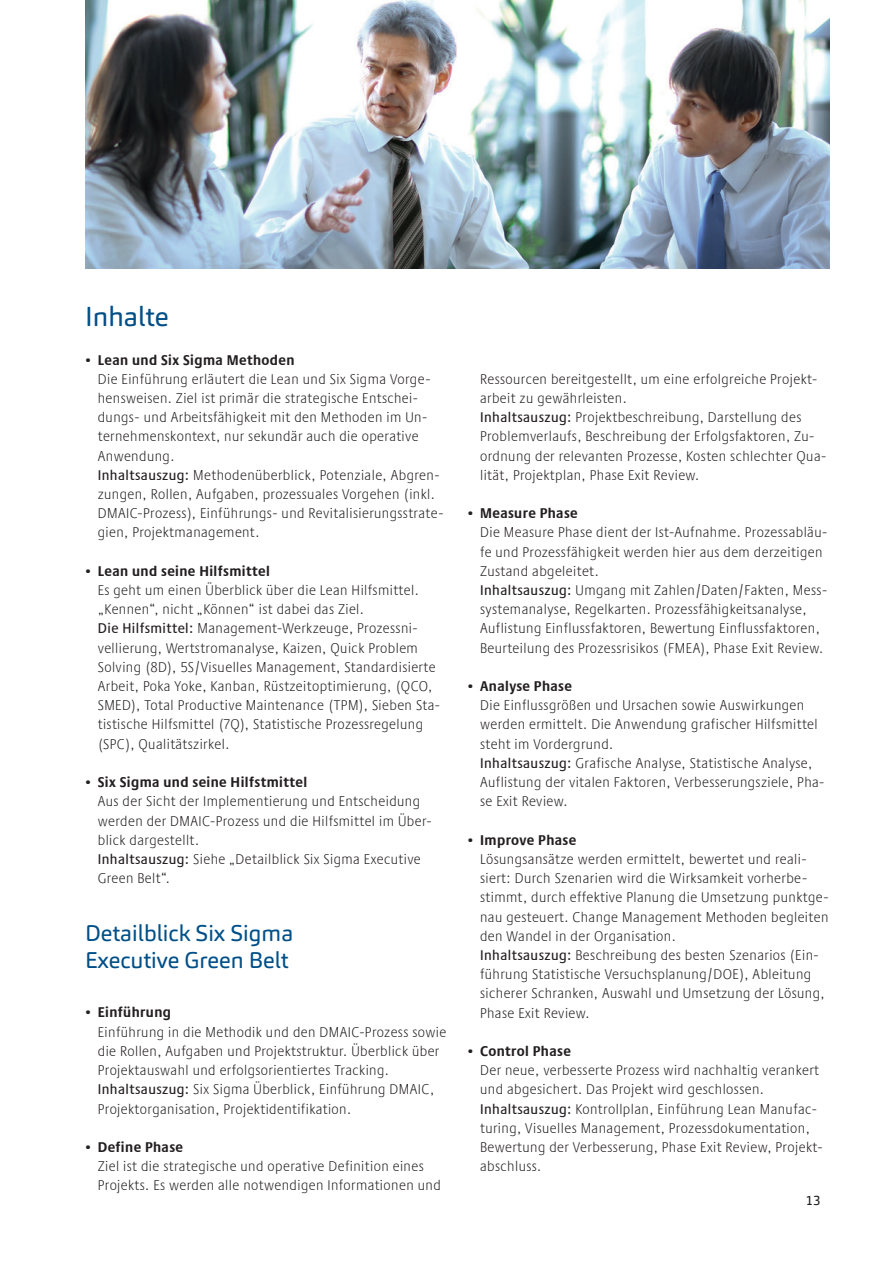
<style>
.page{position:relative;width:893px;height:1263px;background:#fff}
.page>*{position:absolute;margin:0;border:0;box-sizing:border-box;transform-origin:0 0}
.t1{font:27px "Carnas";color:#014f87}
.t2{font:22.5px/27px "Carnas";color:#014f87}
.t3{font:300 condensed 14.55px/19.2px "Praxis Next";letter-spacing:.03em;color:#231f20}
.t4{font:700 condensed 14.55px "Praxis Next";letter-spacing:.03em;color:#231f20}
.t5{font:13.5px "Carnas";color:#231f20}
.s1{font-weight:500}
</style>
<div class="page">
<img style="left:85px;top:0;width:745px;height:269px">
<h1 class="t1" style="left:85px;top:300px;width:85px">Inhalte</h1>
<p class="t4" style="left:85px;top:348px;width:211px">• Lean und Six Sigma Methoden</p>
<p class="t3" style="left:98px;top:369px;width:347px">Die Einführung erläutert die Lean und Six Sigma Vorge&shy;hensweisen. Ziel ist primär die strategische Entschei&shy;dungs- und Arbeitsfähigkeit mit den Methoden im Un&shy;ternehmenskontext, nur sekundär auch die operative Anwendung.<br><span class="s1">Inhaltsauszug:</span> Methodenüberblick, Potenziale, Abgren&shy;zungen, Rollen, Aufgaben, prozessuales Vorgehen (inkl.<br>DMAIC-Prozess), Einführungs- und Revitalisierungsstrate&shy;gien, Projektmanagement.</p>
<p class="t4" style="left:85px;top:559px;width:186px">• Lean und seine Hilfsmittel</p>
<p class="t3" style="left:98px;top:580px;width:344px">Es geht um einen Überblick über die Lean Hilfsmittel. „Kennen“, nicht „Können“ ist dabei das Ziel.<br><span class="s1">Die Hilfsmittel:</span> Management-Werkzeuge, Prozessni&shy;vellierung, Wertstromanalyse, Kaizen, Quick Problem Solving (8D), 5S/Visuelles Management, Standardisierte Arbeit, Poka Yoke, Kanban, Rüstzeitoptimierung, (QCO, SMED), Total Productive Maintenance (TPM), Sieben Sta&shy;tistische Hilfsmittel (7Q), Statistische Prozessregelung (SPC), Qualitätszirkel.</p>
<p class="t4" style="left:85px;top:771px;width:224px">• Six Sigma und seine Hilfstmittel</p>
<p class="t3" style="left:98px;top:791px;width:335px">Aus der Sicht der Implementierung und Entscheidung werden der DMAIC-Prozess und die Hilfsmittel im Über&shy;blick dargestellt.<br><span class="s1">Inhaltsauszug:</span> Siehe „Detailblick Six Sigma Executive Green Belt“.</p>
<h2 class="t2" style="left:85px;top:919px;width:210px">Detailblick Six Sigma<br>Executive Green Belt</h2>
<p class="t4" style="left:85px;top:1001px;width:87px">• Einführung</p>
<p class="t3" style="left:98px;top:1022px;width:350px">Einführung in die Methodik und den DMAIC-Prozess sowie die Rollen, Aufgaben und Projektstruktur. Überblick über Projektauswahl und erfolgsorientiertes Tracking.<br><span class="s1">Inhaltsauszug:</span> Six Sigma Überblick, Einführung DMAIC, Projektorganisation, Projektidentifikation.</p>
<p class="t4" style="left:85px;top:1135px;width:99px">• Define Phase</p>
<p class="t3" style="left:98px;top:1156px;width:344px">Ziel ist die strategische und operative Definition eines<br>Projekts. Es werden alle notwendigen Informationen und</p>
<p class="t3" style="left:480px;top:369px;width:348px">Ressourcen bereitgestellt, um eine erfolgreiche Projekt&shy;arbeit zu gewährleisten.<br><span class="s1">Inhaltsauszug:</span> Projektbeschreibung, Darstellung des Problemverlaufs, Beschreibung der Erfolgsfaktoren, Zu&shy;ordnung der relevanten Prozesse, Kosten schlechter Qua&shy;lität, Projektplan, Phase Exit Review.</p>
<p class="t4" style="left:467px;top:502px;width:112px">• Measure Phase</p>
<p class="t3" style="left:480px;top:523px;width:349px">Die Measure Phase dient der Ist-Aufnahme. Prozessabläu&shy;fe und Prozessfähigkeit werden hier aus dem derzeitigen Zustand abgeleitet.<br><span class="s1">Inhaltsauszug:</span> Umgang mit Zahlen/Daten/Fakten, Mess&shy;systemanalyse, Regelkarten. Prozessfähigkeitsanalyse, Auflistung Einflussfaktoren, Bewertung Einflussfaktoren, Beurteilung des Prozessrisikos (FMEA), Phase Exit Review.</p>
<p class="t4" style="left:467px;top:675px;width:106px">• Analyse Phase</p>
<p class="t3" style="left:480px;top:695px;width:346px">Die Einflussgrößen und Ursachen sowie Auswirkungen werden ermittelt. Die Anwendung grafischer Hilfsmittel steht im Vordergrund.<br><span class="s1">Inhaltsauszug:</span> Grafische Analyse, Statistische Analyse, Auflistung der vitalen Faktoren, Verbesserungsziele, Pha&shy;se Exit Review.</p>
<p class="t4" style="left:467px;top:828px;width:110px">• Improve Phase</p>
<p class="t3" style="left:480px;top:849px;width:350px">Lösungsansätze werden ermittelt, bewertet und reali&shy;siert: Durch Szenarien wird die Wirksamkeit vorherbe&shy;stimmt, durch effektive Planung die Umsetzung punktge&shy;nau gesteuert. Change Management Methoden begleiten den Wandel in der Organisation.<br><span class="s1">Inhaltsauszug:</span> Beschreibung des besten Szenarios (Ein&shy;führung Statistische Versuchsplanung/DOE), Ableitung sicherer Schranken, Auswahl und Umsetzung der Lösung, Phase Exit Review.</p>
<p class="t4" style="left:467px;top:1039px;width:105px">• Control Phase</p>
<p class="t3" style="left:480px;top:1060px;width:344px">Der neue, verbesserte Prozess wird nachhaltig verankert und abgesichert. Das Projekt wird geschlossen.<br><span class="s1">Inhaltsauszug:</span> Kontrollplan, Einführung Lean Manufac&shy;turing, Visuelles Management, Prozessdokumentation, Bewertung der Verbesserung, Phase Exit Review, Projekt&shy;abschluss.</p>
<p class="t5" style="left:805px;top:1192px;width:17px">13</p>
</div>
